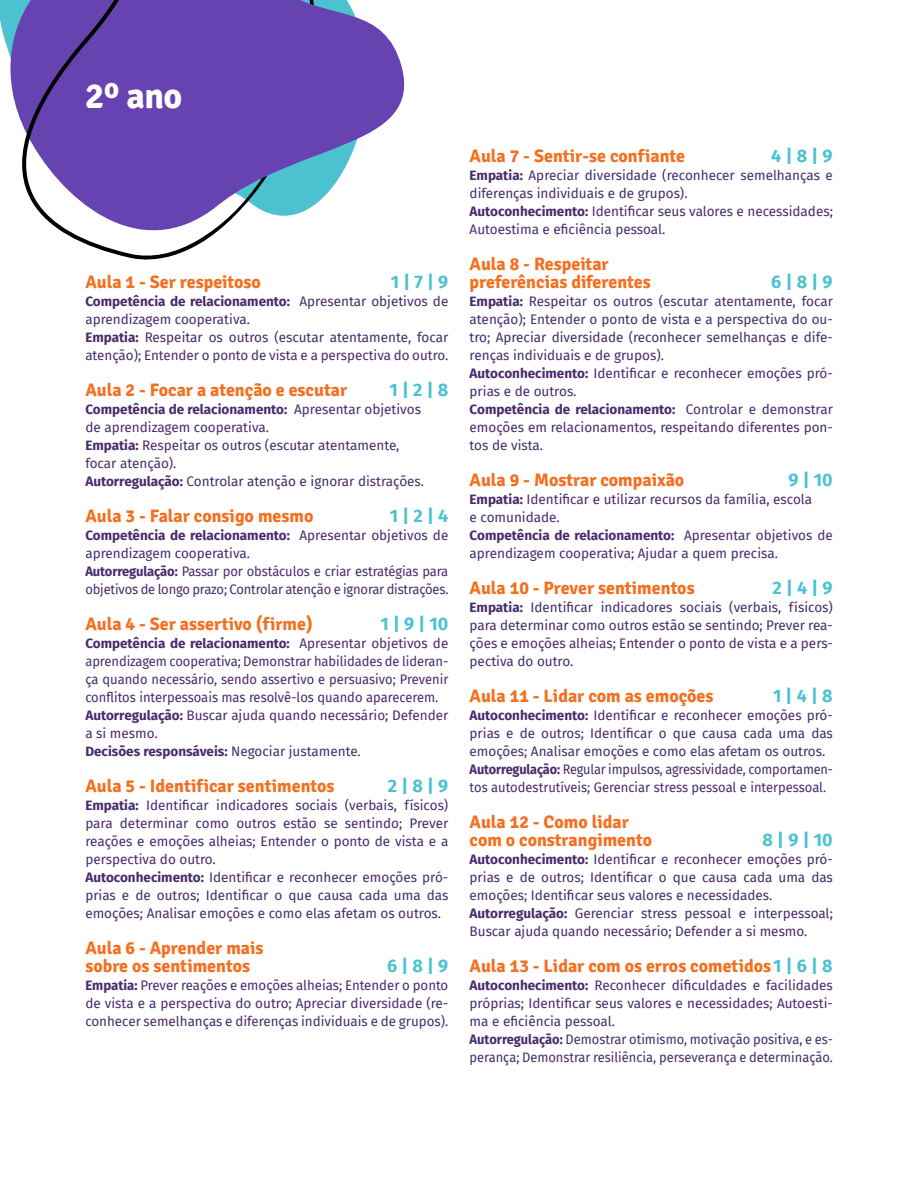
<style>
.page{position:relative;width:918px;height:1188px;background:#fff}
.page>*{position:absolute;margin:0;border:0;box-sizing:border-box;transform-origin:0 0}
.t1{font:700 36px "Signika";color:#fff}
.t2{font:700 18px/18px "Signika";color:#f37021}
.t3{font:700 18px "Fira Sans";color:#4cc2d1}
.t4{font:13.5px/18px "Fira Sans";color:#482b6d}
.s1{font-weight:700}
.s2{font-family:"Fira Sans";color:#4cc2d1}
</style>
<div class="page">
<svg style="left:0;top:0;width:405px;height:205px"></svg>
<svg style="left:19px;top:0;width:295px;height:260px;fill:#6643b1"></svg>
<h1 class="t1" style="left:85px;top:74px;width:99px">2º ano</h1>
<h2 class="t2" style="left:85px;top:273px;width:177px">Aula 1 - Ser respeitoso</h2>
<h2 class="t3" style="left:391px;top:267px;width:59px">1 | 7 | 9</h2>
<p class="t4" style="left:85px;top:292px;width:365px"><span class="s1">Competência de relacionamento:</span> Apresentar objetivos de aprendizagem cooperativa.<br><span class="s1">Empatia:</span> Respeitar os outros (escutar atentamente, focar atenção); Entender o ponto de vista e a perspectiva do outro.</p>
<h2 class="t2" style="left:85px;top:381px;width:263px">Aula 2 - Focar a atenção e escutar</h2>
<h2 class="t3" style="left:390px;top:375px;width:60px">1 | 2 | 8</h2>
<p class="t4" style="left:85px;top:400px;width:340px"><span class="s1">Competência de relacionamento:</span> Apresentar objetivos de aprendizagem cooperativa.<br><span class="s1">Empatia:</span> Respeitar os outros (escutar atentamente, focar atenção).<br><span class="s1">Autorregulação:</span> Controlar atenção e ignorar distrações.</p>
<h2 class="t2" style="left:85px;top:507px;width:230px">Aula 3 - Falar consigo mesmo</h2>
<h2 class="t3" style="left:390px;top:501px;width:60px">1 | 2 | 4</h2>
<p class="t4" style="left:85px;top:526px;width:365px"><span class="s1">Competência de relacionamento:</span> Apresentar objetivos de aprendizagem cooperativa.<br><span class="s1">Autorregulação:</span> Passar por obstáculos e criar estratégias para objetivos de longo prazo; Controlar atenção e ignorar distrações.</p>
<h2 class="t2" style="left:85px;top:615px;width:229px">Aula 4 - Ser assertivo (firme)</h2>
<h2 class="t3" style="left:380px;top:609px;width:69px">1 | 9 | 10</h2>
<p class="t4" style="left:85px;top:634px;width:364px"><span class="s1">Competência de relacionamento:</span> Apresentar objetivos de aprendizagem cooperativa; Demonstrar habilidades de lideran&shy;ça quando necessário, sendo assertivo e persuasivo; Prevenir conflitos interpessoais mas resolvê-los quando aparecerem.<br><span class="s1">Autorregulação:</span> Buscar ajuda quando necessário; Defender a si mesmo.<br><span class="s1">Decisões responsáveis:</span> Negociar justamente.</p>
<h2 class="t2" style="left:85px;top:777px;width:251px">Aula 5 - Identificar sentimentos</h2>
<h2 class="t3" style="left:388px;top:771px;width:62px">2 | 8 | 9</h2>
<p class="t4" style="left:85px;top:796px;width:364px"><span class="s1">Empatia:</span> Identificar indicadores sociais (verbais, físicos) para determinar como outros estão se sentindo; Prever reações e emoções alheias; Entender o ponto de vista e a perspectiva do outro.<br><span class="s1">Autoconhecimento:</span> Identificar e reconhecer emoções pró&shy;prias e de outros; Identificar o que causa cada uma das emoções; Analisar emoções e como elas afetam os outros.</p>
<h2 class="t2" style="left:85px;top:939px;width:180px">Aula 6 - Aprender mais sobre os sentimentos</h2>
<h2 class="t3" style="left:387px;top:951px;width:63px">6 | 8 | 9</h2>
<p class="t4" style="left:85px;top:976px;width:364px;text-align:justify"><span class="s1">Empatia:</span> Prever reações e emoções alheias; Entender o ponto de vista e a perspectiva do outro; Apreciar diversidade (re&shy;conhecer semelhanças e diferenças individuais e de grupos).</p>
<h2 class="t2" style="left:470px;top:147px;width:217px">Aula 7 - Sentir-se confiante</h2>
<h2 class="t3" style="left:771px;top:141px;width:63px">4 | 8 | 9</h2>
<p class="t4" style="left:470px;top:166px;width:365px"><span class="s1">Empatia:</span> Apreciar diversidade (reconhecer semelhanças e diferenças individuais e de grupos).<br><span class="s1">Autoconhecimento:</span> Identificar seus valores e necessidades; Autoestima e eficiência pessoal.</p>
<h2 class="t2" style="left:470px;top:255px;width:183px">Aula 8 - Respeitar preferências diferentes</h2>
<h2 class="t3" style="left:771px;top:267px;width:63px">6 | 8 | 9</h2>
<p class="t4" style="left:470px;top:292px;width:365px"><span class="s1">Empatia:</span> Respeitar os outros (escutar atentamente, focar atenção); Entender o ponto de vista e a perspectiva do ou&shy;tro; Apreciar diversidade (reconhecer semelhanças e dife&shy;renças individuais e de grupos).<br><span class="s1">Autoconhecimento:</span> Identificar e reconhecer emoções pró&shy;prias e de outros.<br><span class="s1">Competência de relacionamento:</span> Controlar e demonstrar emoções em relacionamentos, respeitando diferentes pon&shy;tos de vista.</p>
<h2 class="t2" style="left:470px;top:471px;width:216px">Aula 9 - Mostrar compaixão</h2>
<h2 class="t3" style="left:788px;top:465px;width:46px">9 | 10</h2>
<p class="t4" style="left:470px;top:490px;width:365px"><span class="s1">Empatia:</span> Identificar e utilizar recursos da família, escola<br>e comunidade.<br><span class="s1">Competência de relacionamento:</span> Apresentar objetivos de aprendizagem cooperativa; Ajudar a quem precisa.</p>
<h2 class="t2" style="left:470px;top:579px;width:227px">Aula 10 - Prever sentimentos</h2>
<h2 class="t3" style="left:772px;top:573px;width:62px">2 | 4 | 9</h2>
<p class="t4" style="left:470px;top:598px;width:365px;text-align:justify"><span class="s1">Empatia:</span> Identificar indicadores sociais (verbais, físicos) para determinar como outros estão se sentindo; Prever rea&shy;ções e emoções alheias; Entender o ponto de vista e a pers&shy;pectiva do outro.</p>
<h2 class="t2" style="left:470px;top:687px;width:245px">Aula 11 - Lidar com as emoções</h2>
<h2 class="t3" style="left:773px;top:681px;width:61px">1 | 4 | 8</h2>
<p class="t4" style="left:470px;top:706px;width:365px"><span class="s1">Autoconhecimento:</span> Identificar e reconhecer emoções pró&shy;prias e de outros; Identificar o que causa cada uma das emoções; Analisar emoções e como elas afetam os outros.<br><span class="s1">Autorregulação:</span> Regular impulsos, agressividade, comportamen&shy;tos autodestrutíveis; Gerenciar stress pessoal e interpessoal.</p>
<h2 class="t2" style="left:470px;top:813px;width:184px">Aula 12 - Como lidar com o constrangimento</h2>
<h2 class="t3" style="left:763px;top:825px;width:72px">8 | 9 | 10</h2>
<p class="t4" style="left:470px;top:850px;width:365px"><span class="s1">Autoconhecimento:</span> Identificar e reconhecer emoções pró&shy;prias e de outros; Identificar o que causa cada uma das emoções; Identificar seus valores e necessidades.<br><span class="s1">Autorregulação:</span> Gerenciar stress pessoal e interpessoal; Buscar ajuda quando necessário; Defender a si mesmo.</p>
<h2 class="t2" style="left:470px;top:957px;width:364px">Aula 13 - Lidar com os erros cometidos<span class="s2">1 | 6 | 8</span></h2>
<p class="t4" style="left:470px;top:976px;width:365px"><span class="s1">Autoconhecimento:</span> Reconhecer dificuldades e facilidades próprias; Identificar seus valores e necessidades; Autoesti&shy;ma e eficiência pessoal.<br><span class="s1">Autorregulação:</span> Demostrar otimismo, motivação positiva, e es&shy;perança; Demonstrar resiliência, perseverança e determinação.</p>
</div>
